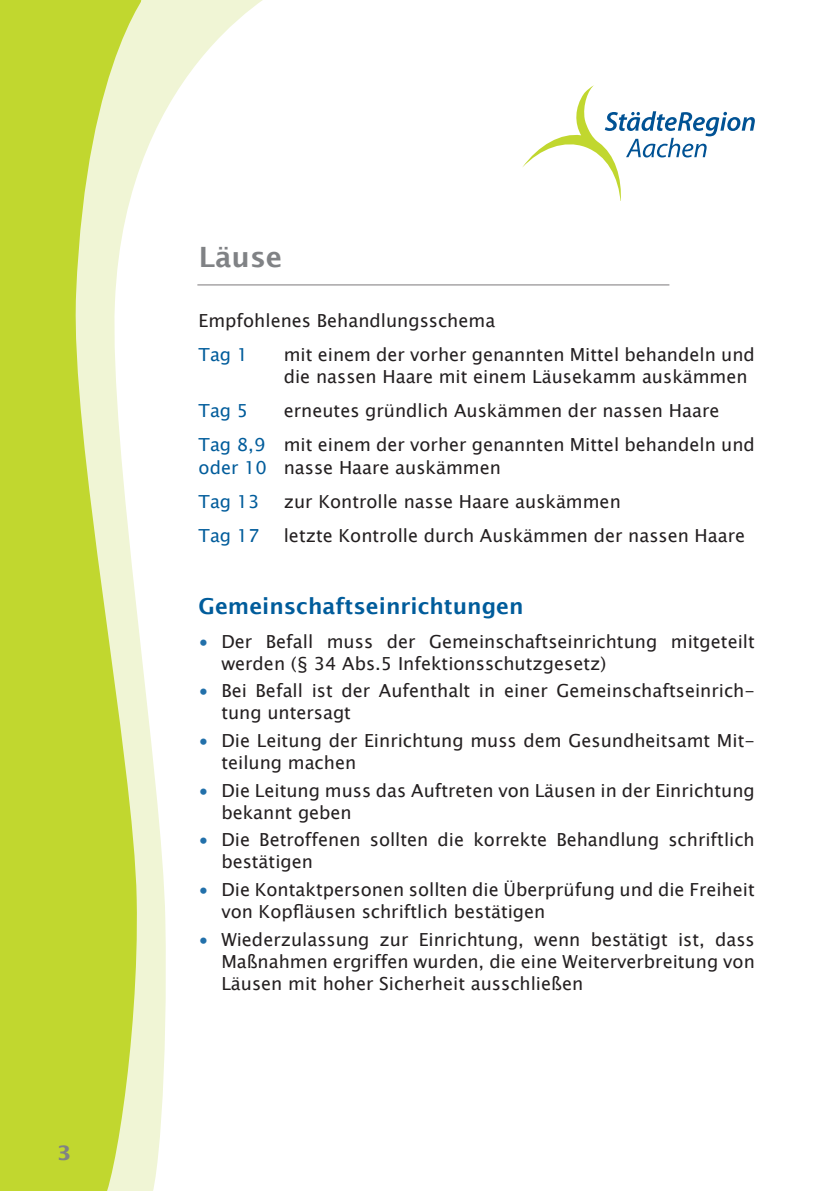
<style>
.page{position:relative;width:840px;height:1191px;background:#fff}
.page>*{position:absolute;margin:0;border:0;box-sizing:border-box;transform-origin:0 0}
.Head_L_S_DB_Regular{font:600 28px "Lucida Sans";color:#808285}
.Subhead_L_S_DB_Blau{font:600 22px "Lucida Sans";color:#005c9b}
.t1{font:700 20px "Lucida Sans";color:#808285}
.Fließ_L_S_Unicode_9{font:18px/22px "Lucida Sans Unicode";color:#231f20}
.Fließ_L_S_Unicode_9-2{font:18px "Lucida Sans Unicode";color:#005c9b}
.s1{color:#005c9b}
.s2{color:#2270aa}
</style>
<div class="page">
<div style="left:0;top:0;width:70px;height:1191px;background:#c1d72f"></div>
<svg style="left:70px;top:0;width:220px;height:1191px"></svg>
<svg style="left:522px;top:85px;width:232px;height:115px"></svg>
<hr style="left:197px;top:284px;width:472px;height:1px;background:#231f20">
<p class="t1" style="left:57px;top:1140px;width:15px">3</p>
<p class="Head_L_S_DB_Regular" style="left:199px;top:241px;width:85px">Läuse</p>
<p class="Fließ_L_S_Unicode_9" style="left:198px;top:310px;width:298px">Empfohlenes Behandlungsschema</p>
<p class="Fließ_L_S_Unicode_9-2" style="left:198px;top:341px;width:51px">Tag 1</p>
<p class="Fließ_L_S_Unicode_9" style="left:283px;top:344px;width:472px">mit einem der vorher genannten Mittel behandeln und die nassen Haare mit einem Läusekamm auskämmen</p>
<p class="Fließ_L_S_Unicode_9-2" style="left:198px;top:397px;width:51px">Tag 5</p>
<p class="Fließ_L_S_Unicode_9" style="left:283px;top:400px;width:437px">erneutes gründlich Auskämmen der nassen Haare</p>
<p class="Fließ_L_S_Unicode_9" style="left:198px;top:434px;width:557px"><span class="s1">Tag 8,9</span> mit einem der vorher genannten Mittel behandeln und <span class="s1">oder 10</span> nasse Haare auskämmen</p>
<p class="Fließ_L_S_Unicode_9-2" style="left:198px;top:487px;width:62px">Tag 13</p>
<p class="Fließ_L_S_Unicode_9" style="left:283px;top:490px;width:338px">zur Kontrolle nasse Haare auskämmen</p>
<p class="Fließ_L_S_Unicode_9-2" style="left:198px;top:521px;width:62px">Tag 17</p>
<p class="Fließ_L_S_Unicode_9" style="left:283px;top:524px;width:462px">letzte Kontrolle durch Auskämmen der nassen Haare</p>
<p class="Subhead_L_S_DB_Blau" style="left:198px;top:593px;width:326px">Gemeinschaftseinrichtungen</p>
<p class="Fließ_L_S_Unicode_9" style="left:221px;top:630px;width:534px;text-indent:-23px"><span class="s2">∙</span> Der Befall muss der Gemeinschaftseinrichtung mitgeteilt werden (§ 34 Abs.5 Infektionsschutzgesetz)</p>
<p class="Fließ_L_S_Unicode_9" style="left:221px;top:680px;width:534px;text-indent:-23px"><span class="s2">∙</span> Bei Befall ist der Aufenthalt in einer Gemeinschaftseinrich&shy;tung untersagt</p>
<p class="Fließ_L_S_Unicode_9" style="left:221px;top:729px;width:534px;text-indent:-23px"><span class="s2">∙</span> Die Leitung der Einrichtung muss dem Gesundheitsamt Mit&shy;teilung machen</p>
<p class="Fließ_L_S_Unicode_9" style="left:221px;top:779px;width:534px;text-indent:-23px"><span class="s2">∙</span> Die Leitung muss das Auftreten von Läusen in der Einrichtung bekannt geben</p>
<p class="Fließ_L_S_Unicode_9" style="left:221px;top:829px;width:534px;text-indent:-23px"><span class="s2">∙</span> Die Betroffenen sollten die korrekte Behandlung schriftlich bestätigen</p>
<p class="Fließ_L_S_Unicode_9" style="left:221px;top:878px;width:534px;text-indent:-23px"><span class="s2">∙</span> Die Kontaktpersonen sollten die Überprüfung und die Freiheit von Kopfläusen schriftlich bestätigen</p>
<p class="Fließ_L_S_Unicode_9" style="left:221px;top:928px;width:534px;text-align:justify;text-indent:-23px"><span class="s2">∙</span> Wiederzulassung zur Einrichtung, wenn bestätigt ist, dass Maßnahmen ergriffen wurden, die eine Weiterverbreitung von Läusen mit hoher Sicherheit ausschließen</p>
</div>
